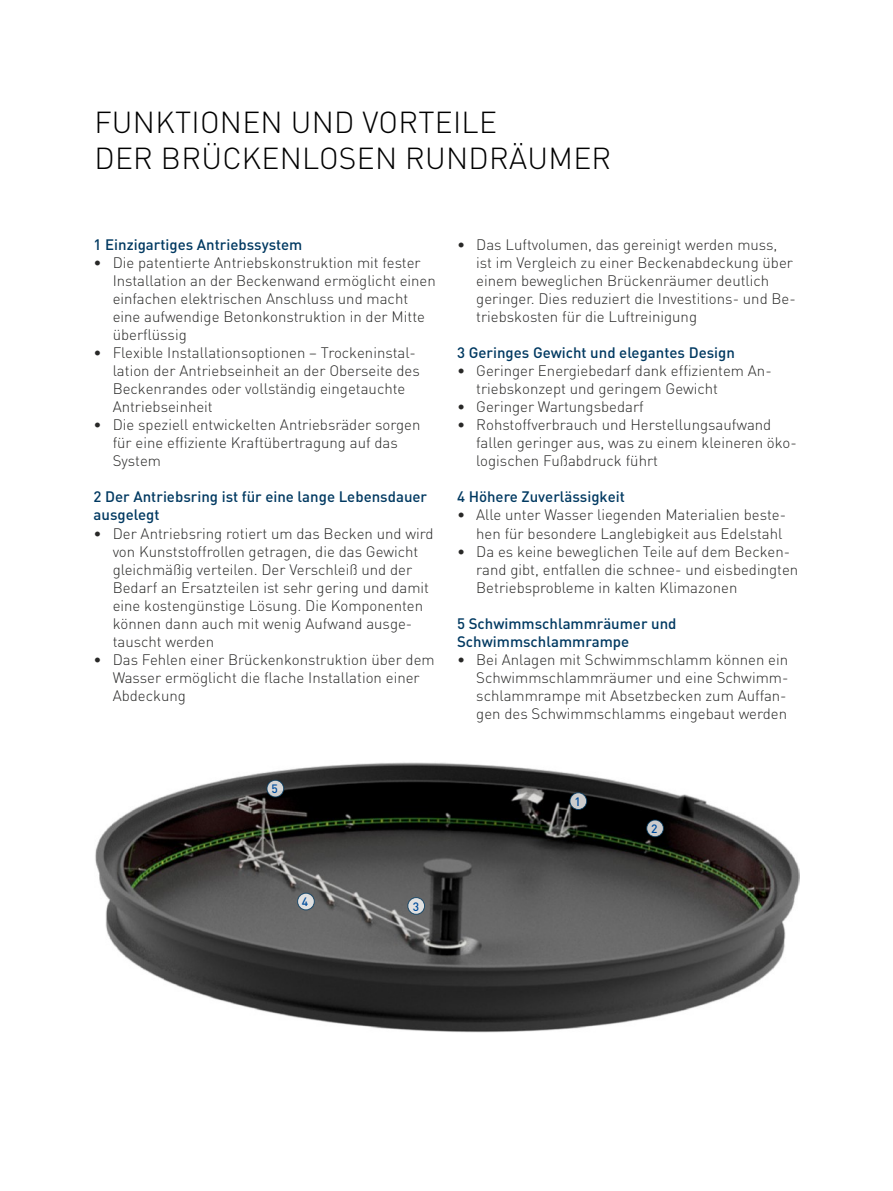
<style>
.page{position:relative;width:893px;height:1191px;background:#fff}
.page>*{position:absolute;margin:0;border:0;box-sizing:border-box;transform-origin:0 0}
.t1{font:300 30px "DIN Pro";letter-spacing:.01em;color:#000}
.t2{font:300 15px/18px "DIN Pro";color:#282827}
.Subtitle_number{font:500 15px/18px "DIN Pro";color:#003961}
.Part_number_in_circl{font:500 12px "DIN Pro";color:#004d9d}
</style>
<div class="page">
<img style="left:95px;top:762px;width:704px;height:271px">
<svg style="left:570px;top:793px;width:17px;height:16px"></svg>
<div style="left:570px;top:792px;width:17px;height:18px;border:1px solid #003961;border-radius:50%"></div>
<svg style="left:298px;top:893px;width:16px;height:17px"></svg>
<div style="left:297px;top:892px;width:18px;height:18px;border:1px solid #003961;border-radius:50%"></div>
<svg style="left:408px;top:897px;width:17px;height:17px"></svg>
<div style="left:407px;top:897px;width:18px;height:17px;border:1px solid #003961;border-radius:50%"></div>
<svg style="left:647px;top:820px;width:16px;height:16px"></svg>
<div style="left:646px;top:819px;width:18px;height:18px;border:1px solid #003961;border-radius:50%"></div>
<svg style="left:267px;top:780px;width:17px;height:17px"></svg>
<div style="left:267px;top:780px;width:17px;height:17px;border:1px solid #003961;border-radius:50%"></div>
<p class="t1" style="left:94px;top:102px;width:404px">FUNKTIONEN UND VORTEILE</p>
<p class="t1" style="left:94px;top:138px;width:518px">DER BRÜCKENLOSEN RUNDRÄUMER</p>
<p class="Subtitle_number" style="left:94px;top:235px;width:210px">1 Einzigartiges Antriebssystem</p>
<p class="t2" style="left:113px;top:253px;width:325px;text-indent:-19px">• Die patentierte Antriebskonstruktion mit fester Installation an der Beckenwand ermöglicht einen einfachen elektrischen Anschluss und macht eine aufwendige Betonkonstruktion in der Mitte überflüssig</p>
<p class="t2" style="left:113px;top:343px;width:309px;text-indent:-19px">• Flexible Installationsoptionen – Trockeninstal&shy;lation der Antriebseinheit an der Oberseite des Beckenrandes oder vollständig eingetauchte Antriebseinheit</p>
<p class="t2" style="left:113px;top:415px;width:309px;text-indent:-19px">• Die speziell entwickelten Antriebsräder sorgen für eine effiziente Kraftübertragung auf das<br>System</p>
<p class="Subtitle_number" style="left:94px;top:487px;width:335px">2 Der Antriebsring ist für eine lange Lebensdauer ausgelegt</p>
<p class="t2" style="left:113px;top:523px;width:322px;text-indent:-19px">• Der Antriebsring rotiert um das Becken und wird von Kunststoffrollen getragen, die das Gewicht gleichmäßig verteilen. Der Verschleiß und der Bedarf an Ersatzteilen ist sehr gering und damit eine kostengünstige Lösung. Die Komponenten können dann auch mit wenig Aufwand ausge&shy;tauscht werden</p>
<p class="t2" style="left:113px;top:649px;width:324px;text-indent:-19px">• Das Fehlen einer Brückenkonstruktion über dem<br>Wasser ermöglicht die flache Installation einer<br>Abdeckung</p>
<p class="t2" style="left:476px;top:235px;width:321px;text-indent:-19px">• Das Luftvolumen, das gereinigt werden muss, ist im Vergleich zu einer Beckenabdeckung über einem beweglichen Brückenräumer deutlich geringer. Dies reduziert die Investitions- und Be&shy;triebskosten für die Luftreinigung</p>
<p class="Subtitle_number" style="left:457px;top:343px;width:279px">3 Geringes Gewicht und elegantes Design</p>
<p class="t2" style="left:476px;top:361px;width:297px;text-indent:-19px">• Geringer Energiebedarf dank effizientem An&shy;triebskonzept und geringem Gewicht</p>
<p class="t2" style="left:457px;top:397px;width:188px">• Geringer Wartungsbedarf</p>
<p class="t2" style="left:476px;top:415px;width:322px;text-indent:-19px">• Rohstoffverbrauch und Herstellungsaufwand fallen geringer aus, was zu einem kleineren öko&shy;logischen Fußabdruck führt</p>
<p class="Subtitle_number" style="left:457px;top:487px;width:169px">4 Höhere Zuverlässigkeit</p>
<p class="t2" style="left:457px;top:505px;width:330px;text-align:right">• Alle unter Wasser liegenden Materialien beste&shy;hen für besondere Langlebigkeit aus Edelstahl</p>
<p class="t2" style="left:476px;top:541px;width:323px;text-indent:-19px">• Da es keine beweglichen Teile auf dem Becken&shy;rand gibt, entfallen die schnee- und eisbedingten<br>Betriebsprobleme in kalten Klimazonen</p>
<p class="Subtitle_number" style="left:457px;top:613px;width:221px">5 Schwimmschlammräumer und<br>Schwimmschlammrampe</p>
<p class="t2" style="left:476px;top:649px;width:314px;text-align:justify;text-indent:-19px">• Bei Anlagen mit Schwimmschlamm können ein Schwimmschlammräumer und eine Schwimm&shy;schlammrampe mit Absetzbecken zum Auffan&shy;gen des Schwimmschlamms eingebaut werden</p>
<p class="Part_number_in_circl" style="left:271px;top:780px;width:8px">5</p>
<p class="Part_number_in_circl" style="left:574px;top:793px;width:8px">1</p>
<p class="Part_number_in_circl" style="left:651px;top:820px;width:8px">2</p>
<p class="Part_number_in_circl" style="left:302px;top:893px;width:8px">4</p>
<p class="Part_number_in_circl" style="left:413px;top:898px;width:8px">3</p>
</div>
